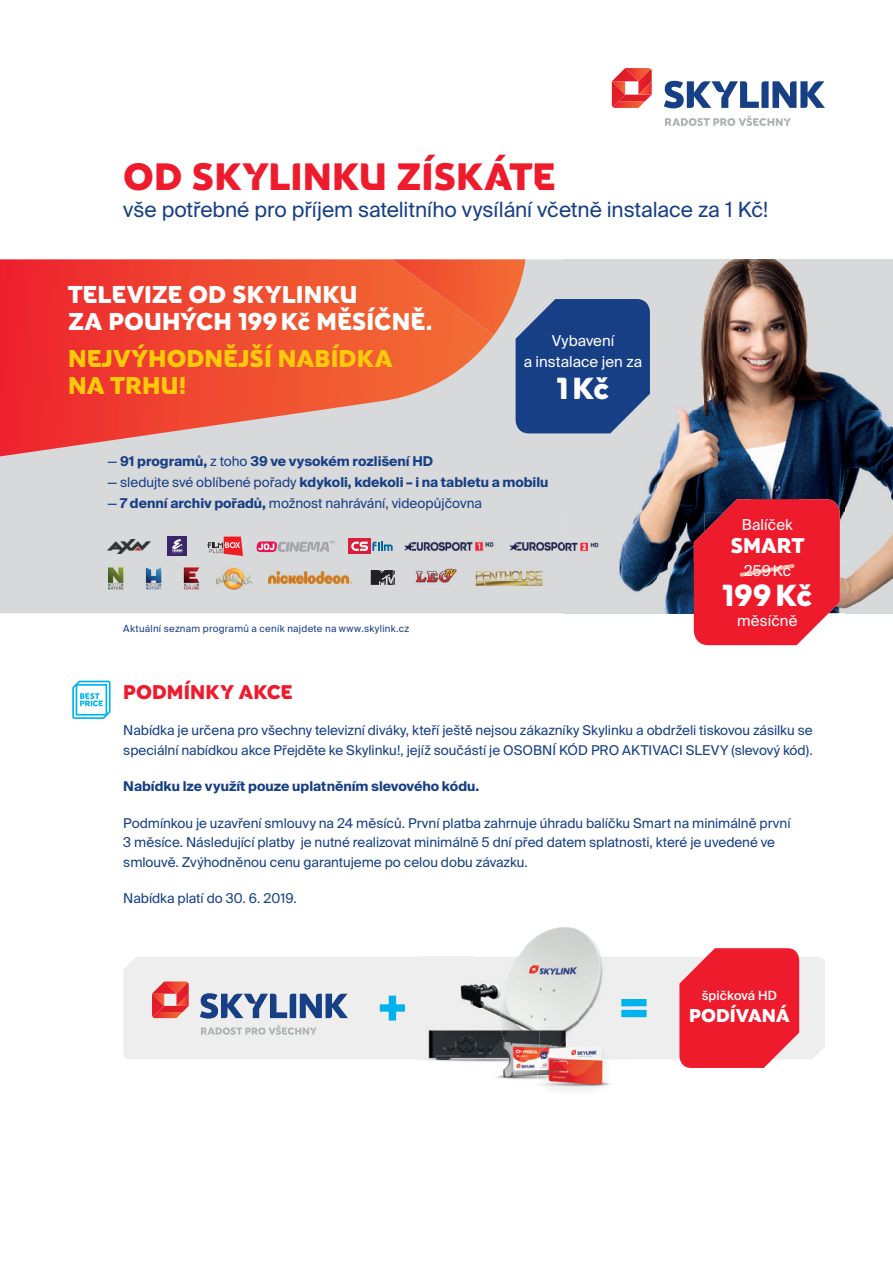
<style>
.page{position:relative;width:893px;height:1263px;background:#fff}
.page>*{position:absolute;margin:0;border:0;box-sizing:border-box;transform-origin:0 0}
.t1{font:37.5px "M7 Sans";color:#ee1b2d}
.t2{font:30px "M7 Sans";letter-spacing:-.015em;color:#fff}
.t3{font:24px/27px "M7 Sans";color:#fff}
.t4{font:24px/27px "M7 Sans";letter-spacing:.005em;color:#feca0a}
.t5{font:21px "Suisse Intl";letter-spacing:-.005em;color:#173f85}
.t6{font:21px "M7 Sans";color:#fff}
.t7{font:19.5px "M7 Sans";letter-spacing:.005em;color:#ee1b2d}
.t8{font:18.3px "M7 Sans";letter-spacing:.005em;color:#fff}
.t9{font:15px/20.7px "Suisse Intl";letter-spacing:.005em;color:#fff;text-align:center}
.t10{font:13.5px/19.5px "Suisse Intl";color:#173f85}
.t11{font:700 13.5px "Suisse Intl";color:#173f85}
.t12{font:500 12.75px "Suisse Intl";letter-spacing:.015em;color:#fff}
.t13{font:9.75px "Suisse Intl";letter-spacing:.025em;color:#173f85}
.s1{font-weight:400}
.s2{font-weight:700}
</style>
<div class="page">
<div style="left:0;top:433px;width:563px;height:180px;background:#d8d9db"></div>
<img style="left:563px;top:259px;width:330px;height:202px">
<img style="left:563px;top:461px;width:188px;height:51px">
<img style="left:751px;top:461px;width:48px;height:38px">
<img style="left:799px;top:461px;width:94px;height:51px">
<img style="left:563px;top:512px;width:131px;height:51px">
<img style="left:840px;top:512px;width:53px;height:51px">
<img style="left:563px;top:563px;width:131px;height:50px">
<img style="left:840px;top:563px;width:53px;height:50px">
<svg style="left:664px;top:81px;width:161px;height:27px"></svg>
<svg style="left:612px;top:68px;width:40px;height:40px"></svg>
<svg style="left:665px;top:116px;width:126px;height:10px"></svg>
<svg style="left:0;top:259px;width:494px;height:197px;background:#eb5c4d"></svg>
<svg style="left:694px;top:499px;width:146px;height:146px;background:#e32638"></svg>
<svg style="left:393px;top:259px;width:257px;height:174px;background:#987d8a"></svg>
<img style="left:217px;top:566px;width:37px;height:23px">
<svg style="left:371px;top:570px;width:24px;height:15px"></svg>
<img style="left:415px;top:563px;width:43px;height:25px">
<img style="left:108px;top:539px;width:43px;height:14px">
<svg style="left:207px;top:537px;width:36px;height:19px"></svg>
<img style="left:404px;top:540px;width:93px;height:12px">
<img style="left:509px;top:540px;width:94px;height:12px">
<div style="left:123px;top:957px;width:702px;height:102px;background:#eeeeef"></div>
<svg style="left:200px;top:993px;width:148px;height:25px;background:#7b90b6"></svg>
<svg style="left:152px;top:981px;width:37px;height:37px"></svg>
<svg style="left:201px;top:1025px;width:116px;height:10px"></svg>
<svg style="left:679px;top:948px;width:120px;height:120px;background:#ee3141"></svg>
<svg style="left:380px;top:995px;width:25px;height:25px"></svg>
<svg style="left:632px;top:999px;width:15px;height:18px"></svg>
<img style="left:420px;top:927px;width:212px;height:132px">
<img style="left:420px;top:1059px;width:117px;height:21px">
<img style="left:621px;top:999px;width:11px;height:18px">
<img style="left:501px;top:959px;width:82px;height:50px">
<img style="left:497px;top:1009px;width:43px;height:50px">
<img style="left:540px;top:1009px;width:38px;height:37px">
<img style="left:537px;top:1046px;width:73px;height:45px">
<img style="left:537px;top:1046px;width:23px;height:13px">
<svg style="left:256px;top:540px;width:79px;height:12px"></svg>
<svg style="left:108px;top:567px;width:15px;height:23px"></svg>
<svg style="left:184px;top:567px;width:15px;height:16px"></svg>
<svg style="left:146px;top:567px;width:15px;height:22px"></svg>
<img style="left:269px;top:572px;width:82px;height:11px">
<div style="left:349px;top:538px;width:22px;height:16px;background:#da1f3d"></div>
<svg style="left:351px;top:542px;width:42px;height:9px"></svg>
<svg style="left:72px;top:681px;width:39px;height:38px"></svg>
<div style="left:168px;top:537px;width:19px;height:19px;background:#3a2669"></div>
<svg style="left:172px;top:539px;width:10px;height:14px"></svg>
<img style="left:474px;top:568px;width:71px;height:18px">
<img style="left:148px;top:583px;width:51px;height:7px">
<h1 class="t1" style="left:123px;top:149px;width:434px">OD SKYLINKU ZÍSKÁTE</h1>
<h3 class="t5" style="left:123px;top:197px;width:646px">vše potřebné pro příjem satelitního vysílání včetně instalace za 1 Kč!</h3>
<h3 class="t3" style="left:68px;top:281px;width:366px">TELEVIZE OD SKYLINKU<br>ZA POUHÝCH 199 Kč MĚSÍČNĚ.</h3>
<h3 class="t4" style="left:68px;top:345px;width:326px">NEJVÝHODNĚJŠÍ NABÍDKA<br>NA TRHU!</h3>
<p class="t9" style="left:524px;top:331px;width:120px">Vybavení<br>a instalace jen za</p>
<h2 class="t2" style="left:556px;top:366px;width:55px">1 Kč</h2>
<p class="t11" style="left:108px;top:453px;width:327px"><span class="s1">—</span> 91 programů, <span class="s1">z toho</span> 39 ve vysokém rozlišení HD</p>
<p class="t11" style="left:108px;top:474px;width:442px"><span class="s1">— sledujte své oblíbené pořady</span> kdykoli, kdekoli – i na tabletu a mobilu</p>
<p class="t10" style="left:108px;top:494px;width:376px">— <span class="s2">7 denní archiv pořadů,</span> možnost nahrávání, videopůjčovna</p>
<p class="t13" style="left:123px;top:622px;width:288px">Aktuální seznam programů a ceník najdete na www.skylink.cz</p>
<p class="t9" style="left:742px;top:514px;width:52px">Balíček</p>
<h3 class="t6" style="left:730px;top:530px;width:76px">SMART</h3>
<p class="t9" style="left:744px;top:561px;width:49px">259 Kč</p>
<h2 class="t2" style="left:722px;top:574px;width:92px">199 Kč</h2>
<p class="t9" style="left:737px;top:610px;width:62px">měsíčně</p>
<h3 class="t7" style="left:123px;top:678px;width:171px">PODMÍNKY AKCE</h3>
<p class="t10" style="left:123px;top:721px;width:691px">Nabídka je určena pro všechny televizní diváky, kteří ještě nejsou zákazníky Skylinku a obdrželi tiskovou zásilku se speciální nabídkou akce Přejděte ke Skylinku!, jejíž součástí je OSOBNÍ KÓD PRO AKTIVACI SLEVY (slevový kód).</p>
<p class="t11" style="left:123px;top:779px;width:357px">Nabídku lze využít pouze uplatněním slevového kódu.</p>
<p class="t10" style="left:123px;top:813px;width:669px">Podmínkou je uzavření smlouvy na 24 měsíců. První platba zahrnuje úhradu balíčku Smart na minimálně první<br>3 měsíce. Následující platby je nutné realizovat minimálně 5 dní před datem splatnosti, které je uvedené ve smlouvě. Zvýhodněnou cenu garantujeme po celou dobu závazku.</p>
<p class="t10" style="left:123px;top:889px;width:175px">Nabídka platí do 30. 6. 2019.</p>
<p class="t12" style="left:702px;top:988px;width:77px">špičková HD</p>
<h3 class="t8" style="left:689px;top:1002px;width:102px">PODÍVANÁ</h3>
</div>
